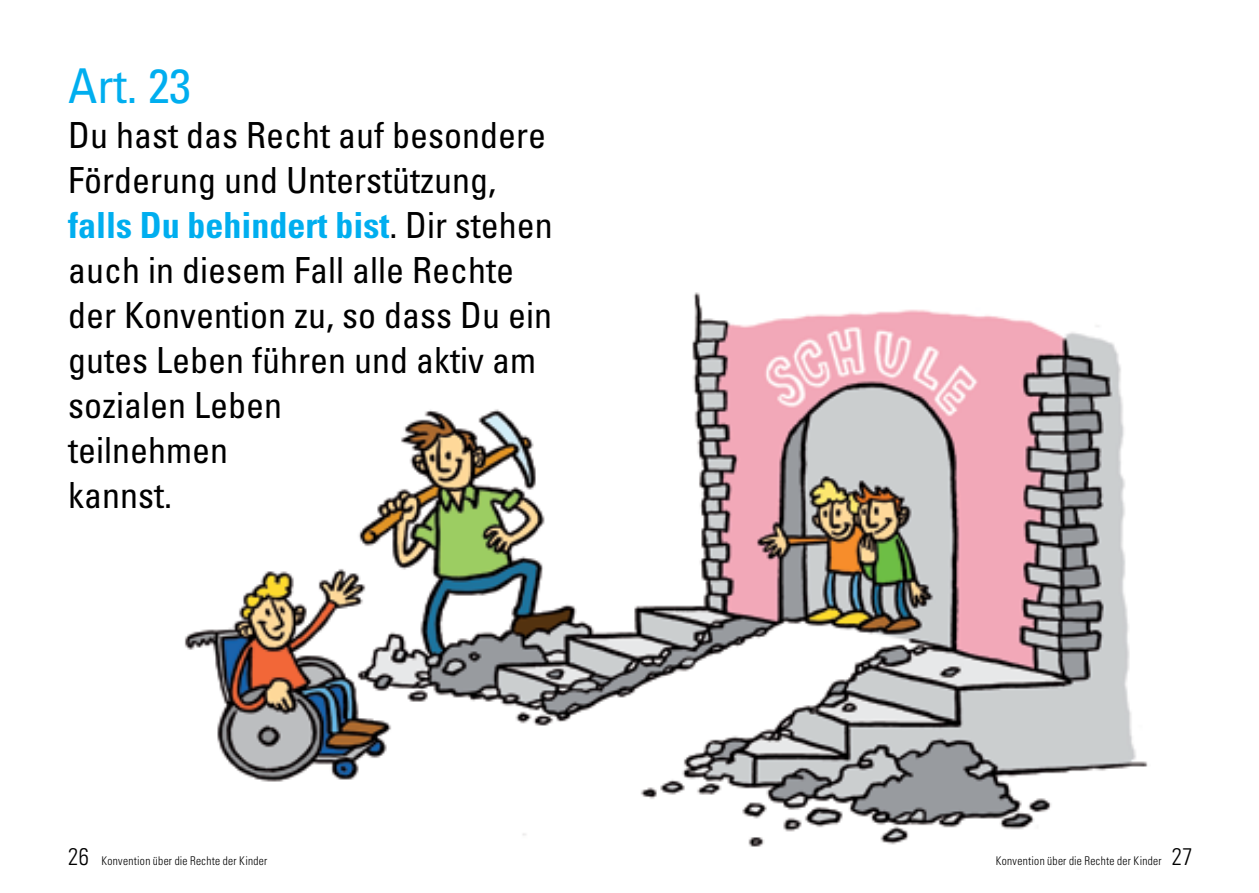
<style>
.page{position:relative;width:1259px;height:893px;background:#fff}
.page>*{position:absolute;margin:0;border:0;box-sizing:border-box;transform-origin:0 0}
.t1{font:condensed 48px "Univers LT Std";color:#00aeef}
.t2{font:condensed 36px/45px "Univers LT Std";color:#000}
.t3{font:300 condensed 24px "Univers LT Std";color:#000;scale:.95 1}
.t4{font:300 condensed 12px "Univers LT Std";letter-spacing:.025em;color:#000;scale:.95 1}
.s1{font-weight:700;color:#00aeef}
.s2{font-size:24px}
</style>
<div class="page">
<img style="left:184px;top:292px;width:964px;height:578px">
<h1 class="t1" style="left:68px;top:55px;width:124px">Art. 23</h1>
<p class="t2" style="left:68px;top:112px;width:486px">Du hast das Recht auf besondere<br>Förderung und Unterstützung, <span class="s1">falls Du behindert bist</span>. Dir stehen auch in diesem Fall alle Rechte der Konvention zu, so dass Du ein gutes Leben führen und aktiv am sozialen Leben<br>teilnehmen<br>kannst.</p>
<p class="t3" style="left:68px;top:842px;width:24px">26</p>
<p class="t4" style="left:102px;top:854px;width:176px">Konvention über die Rechte der Kinder</p>
<p class="t4" style="left:996px;top:854px;width:208px">Konvention über die Rechte der Kinder <span class="s2">27</span></p>
</div>
